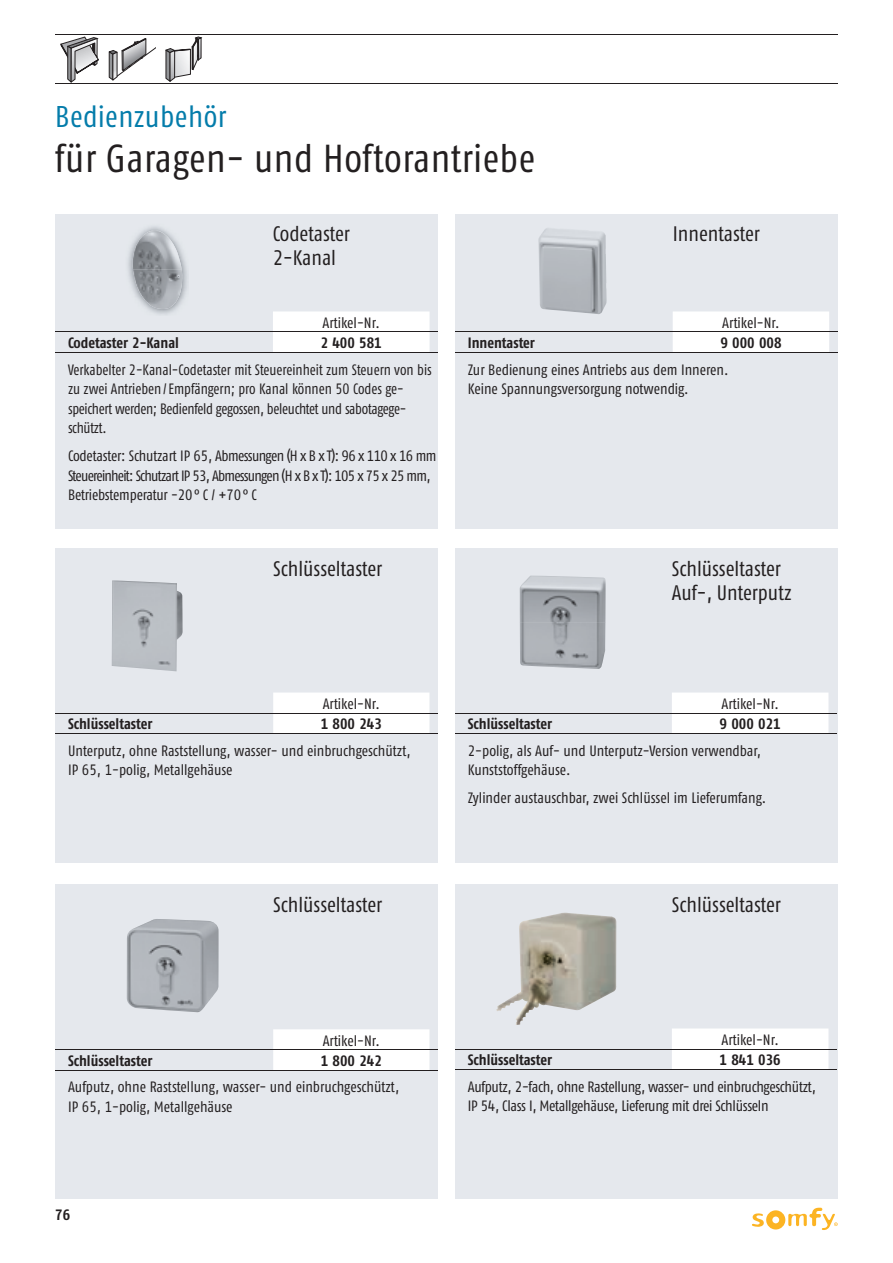
<style>
.page{position:relative;width:893px;height:1263px;background:#fff}
.page>*{position:absolute;margin:0;border:0;box-sizing:border-box;transform-origin:0 0}
.t1{font:39px "Fago Co Regular Tf";letter-spacing:.015em;color:#231f20}
.t2{font:30px "Fago Co Regular Tf";letter-spacing:.015em;color:#047caa}
.t3{font:21px/24px "Fago Co Regular Tf";color:#231f20}
.t4{font:15px/19.5px "Fago Co Regular Tf";letter-spacing:-.005em;color:#231f20}
.t5{font:15px/19.5px "Fago Co Regular Tf";letter-spacing:-.005em;color:#231f20;scale:.95 1}
.t6{font:15px/19.5px "Fago Co Regular Tf";letter-spacing:-.04em;color:#231f20}
.t7{font:15px "Fago Co Bold Tf";color:#231f20}
</style>
<div class="page">
<div style="left:455px;top:214px;width:383px;height:314px;background:#e5e8ed"></div>
<div style="left:55px;top:884px;width:383px;height:314px;background:#e5e8ed"></div>
<div style="left:55px;top:214px;width:383px;height:314px;background:#e5e8ed"></div>
<div style="left:455px;top:884px;width:383px;height:314px;background:#e5e8ed"></div>
<div style="left:55px;top:548px;width:383px;height:315px;background:#e5e8ed"></div>
<div style="left:455px;top:548px;width:383px;height:315px;background:#e5e8ed"></div>
<svg style="left:61px;top:37px;width:38px;height:46px"></svg>
<svg style="left:166px;top:37px;width:36px;height:45px"></svg>
<svg style="left:109px;top:38px;width:46px;height:42px"></svg>
<img style="left:128px;top:226px;width:60px;height:89px">
<img style="left:133px;top:230px;width:49px;height:79px">
<img style="left:538px;top:228px;width:69px;height:86px">
<img style="left:520px;top:576px;width:86px;height:93px">
<img style="left:127px;top:919px;width:92px;height:93px">
<img style="left:112px;top:580px;width:71px;height:91px">
<img style="left:496px;top:913px;width:121px;height:112px">
<svg style="left:752px;top:1208px;width:86px;height:22px"></svg>
<hr style="left:55px;top:332px;width:218px;height:1px;background:#231f20">
<hr style="left:55px;top:352px;width:218px;height:1px;background:#231f20">
<svg style="left:273px;top:311px;width:165px;height:42px;background:#f2f2f3"></svg>
<hr style="left:455px;top:332px;width:218px;height:1px;background:#231f20">
<hr style="left:455px;top:352px;width:218px;height:1px;background:#231f20">
<svg style="left:673px;top:311px;width:165px;height:42px;background:#f2f2f3"></svg>
<hr style="left:55px;top:713px;width:218px;height:1px;background:#231f20">
<hr style="left:55px;top:733px;width:218px;height:1px;background:#231f20">
<svg style="left:273px;top:692px;width:165px;height:42px;background:#f2f2f3"></svg>
<hr style="left:455px;top:713px;width:217px;height:1px;background:#231f20">
<hr style="left:455px;top:733px;width:217px;height:1px;background:#231f20">
<svg style="left:672px;top:692px;width:165px;height:42px;background:#f2f2f3"></svg>
<hr style="left:455px;top:1049px;width:217px;height:1px;background:#231f20">
<hr style="left:455px;top:1069px;width:217px;height:1px;background:#231f20">
<svg style="left:672px;top:1028px;width:165px;height:42px;background:#f2f2f3"></svg>
<hr style="left:55px;top:1049px;width:218px;height:1px;background:#231f20">
<hr style="left:55px;top:1070px;width:218px;height:1px;background:#231f20">
<svg style="left:273px;top:1029px;width:165px;height:42px;background:#f3f2f3"></svg>
<hr style="left:55px;top:35px;width:783px;height:1px;background:#231f20">
<hr style="left:55px;top:84px;width:783px;height:1px;background:#231f20">
<h2 class="t2" style="left:55px;top:101px;width:173px">Bedienzubehör</h2>
<h1 class="t1" style="left:55px;top:138px;width:481px">für Garagen- und Hoftorantriebe</h1>
<h3 class="t3" style="left:273px;top:222px;width:79px">Codetaster<br>2-Kanal</h3>
<p class="t4" style="left:323px;top:313px;width:59px">Artikel-Nr.</p>
<h3 class="t3" style="left:673px;top:222px;width:89px">Innentaster</h3>
<p class="t4" style="left:722px;top:313px;width:59px">Artikel-Nr.</p>
<p class="t7" style="left:68px;top:335px;width:112px">Codetaster 2-Kanal</p>
<p class="t7" style="left:321px;top:335px;width:63px">2 400 581</p>
<p class="t5" style="left:68px;top:360px;width:384px">Verkabelter 2-Kanal-Codetaster mit Steuereinheit zum Steuern von bis zu zwei Antrieben / Empfängern; pro Kanal können 50 Codes ge&shy;speichert werden; Bedienfeld gegossen, beleuchtet und sabotagege&shy;schützt.</p>
<p class="t6" style="left:68px;top:446px;width:370px">Codetaster: Schutzart IP 65, Abmessungen (H x B x T): 96 x 110 x 16 mm<br>Steuereinheit: Schutzart IP 53, Abmessungen (H x B x T): 105 x 75 x 25 mm,<br>Betriebstemperatur -20 ° C / +70 ° C</p>
<h3 class="t3" style="left:273px;top:557px;width:111px">Schlüsseltaster</h3>
<p class="t7" style="left:468px;top:335px;width:69px">Innentaster</p>
<p class="t7" style="left:720px;top:335px;width:63px">9 000 008</p>
<p class="t4" style="left:468px;top:360px;width:262px">Zur Bedienung eines Antriebs aus dem Inneren.<br>Keine Spannungsversorgung notwendig.</p>
<h3 class="t3" style="left:672px;top:557px;width:121px">Schlüsseltaster<br>Auf-, Unterputz</h3>
<p class="t4" style="left:323px;top:694px;width:59px">Artikel-Nr.</p>
<p class="t4" style="left:721px;top:694px;width:59px">Artikel-Nr.</p>
<p class="t7" style="left:68px;top:716px;width:86px">Schlüsseltaster</p>
<p class="t7" style="left:321px;top:716px;width:63px">1 800 243</p>
<p class="t4" style="left:68px;top:741px;width:344px">Unterputz, ohne Raststellung, wasser- und einbruchgeschützt,<br>IP 65, 1-polig, Metallgehäuse</p>
<p class="t7" style="left:468px;top:716px;width:86px">Schlüsseltaster</p>
<p class="t7" style="left:720px;top:716px;width:63px">9 000 021</p>
<p class="t4" style="left:468px;top:741px;width:295px">2-polig, als Auf- und Unterputz-Version verwendbar,<br>Kunststoffgehäuse.</p>
<p class="t4" style="left:468px;top:788px;width:300px">Zylinder austauschbar, zwei Schlüssel im Lieferumfang.</p>
<h3 class="t3" style="left:273px;top:893px;width:111px">Schlüsseltaster</h3>
<h3 class="t3" style="left:672px;top:893px;width:111px">Schlüsseltaster</h3>
<p class="t4" style="left:323px;top:1031px;width:59px">Artikel-Nr.</p>
<p class="t7" style="left:68px;top:1052px;width:86px">Schlüsseltaster</p>
<p class="t7" style="left:321px;top:1052px;width:63px">1 800 242</p>
<p class="t4" style="left:68px;top:1078px;width:333px">Aufputz, ohne Raststellung, wasser- und einbruchgeschützt,<br>IP 65, 1-polig, Metallgehäuse</p>
<p class="t7" style="left:55px;top:1206px;width:16px">76</p>
<p class="t4" style="left:721px;top:1030px;width:59px">Artikel-Nr.</p>
<p class="t7" style="left:468px;top:1052px;width:86px">Schlüsseltaster</p>
<p class="t7" style="left:720px;top:1052px;width:63px">1 841 036</p>
<p class="t4" style="left:468px;top:1077px;width:350px">Aufputz, 2-fach, ohne Rastellung, wasser- und einbruchgeschützt,<br>IP 54, Class I, Metallgehäuse, Lieferung mit drei Schlüsseln</p>
</div>
